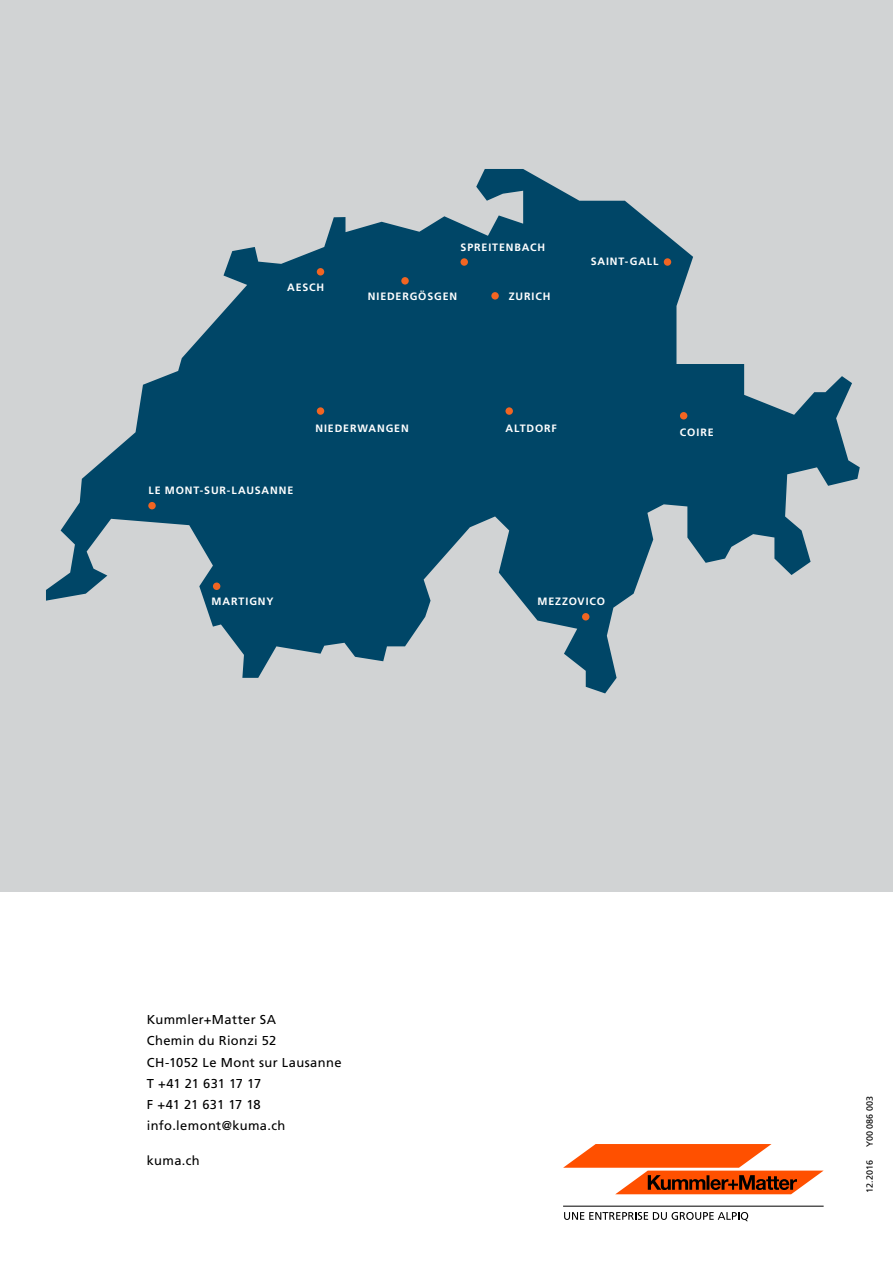
<style>
.page{position:relative;width:893px;height:1263px;background:#fff}
.page>*{position:absolute;margin:0;border:0;box-sizing:border-box;transform-origin:0 0}
.t1{font:12.9px/21px "Frutiger LT Pro";letter-spacing:.03em;color:#000}
.t2{font:700 10.65px "Frutiger LT Pro";letter-spacing:.085em;color:#fff}
.t3{font:9px "Frutiger LT Pro";color:#000}
</style>
<div class="page">
<svg style="left:564px;top:1212px;width:184px;height:9px"></svg>
<hr style="left:563px;top:1206px;width:261px;height:1px;background:#000">
<svg style="left:563px;top:1144px;width:261px;height:50px"></svg>
<div style="left:0;top:0;width:893px;height:891px;background:#d1d3d4"></div>
<svg style="left:46px;top:169px;width:814px;height:524px;fill:#004667"></svg>
<div style="left:582px;top:613px;width:7px;height:7px;background:#f26522;border-radius:50%"></div>
<div style="left:664px;top:258px;width:7px;height:8px;background:#f26522;border-radius:50%"></div>
<div style="left:491px;top:292px;width:8px;height:8px;background:#f26522;border-radius:50%"></div>
<div style="left:460px;top:258px;width:8px;height:8px;background:#f26522;border-radius:50%"></div>
<div style="left:505px;top:407px;width:8px;height:8px;background:#f26522;border-radius:50%"></div>
<div style="left:680px;top:412px;width:7px;height:7px;background:#f26522;border-radius:50%"></div>
<div style="left:401px;top:277px;width:8px;height:8px;background:#f26522;border-radius:50%"></div>
<div style="left:317px;top:268px;width:7px;height:7px;background:#f26522;border-radius:50%"></div>
<div style="left:317px;top:407px;width:7px;height:8px;background:#f26522;border-radius:50%"></div>
<div style="left:213px;top:582px;width:7px;height:8px;background:#f26522;border-radius:50%"></div>
<div style="left:148px;top:502px;width:8px;height:7px;background:#f26522;border-radius:50%"></div>
<p class="t2" style="left:287px;top:281px;width:17px">AESCH</p>
<p class="t2" style="left:461px;top:241px;width:15px">SPREITENBACH</p>
<p class="t2" style="left:368px;top:290px;width:17px">NIEDERG</p>
<p class="t2" style="left:418px;top:290px;width:18px">ÖSGEN</p>
<p class="t2" style="left:509px;top:290px;width:23px">ZURICH</p>
<p class="t2" style="left:591px;top:255px;width:8px">SAINT</p>
<p class="t2" style="left:625px;top:255px;width:13px">-GALL</p>
<p class="t2" style="left:148px;top:484px;width:37px">LE MONT</p>
<p class="t2" style="left:200px;top:484px;width:13px">-SUR</p>
<p class="t2" style="left:227px;top:484px;width:20px">-LAUSANNE</p>
<p class="t2" style="left:315px;top:422px;width:16px">NIEDER</p>
<p class="t2" style="left:505px;top:422px;width:17px">ALTDORF</p>
<p class="t2" style="left:680px;top:426px;width:8px">COIRE</p>
<p class="t2" style="left:357px;top:422px;width:21px">WANGEN</p>
<p class="t2" style="left:212px;top:595px;width:20px">MARTIGNY</p>
<p class="t2" style="left:537px;top:595px;width:19px">MEZZOVICO</p>
<p class="t1" style="left:147px;top:1009px;width:196px">Kummler+Matter SA<br>Chemin du Rionzi 52<br>CH-1052 Le Mont sur Lausanne<br>T +41 21 631 17 17<br>F +41 21 631 17 18 info.lemont@kuma.ch</p>
<p class="t1" style="left:147px;top:1150px;width:54px">kuma.ch</p>
<p class="t3" style="left:864px;top:1147px;width:53px;rotate:-90deg">Y00 086 003</p>
<p class="t3" style="left:864px;top:1192px;width:34px;rotate:-90deg">12.2016</p>
</div>
